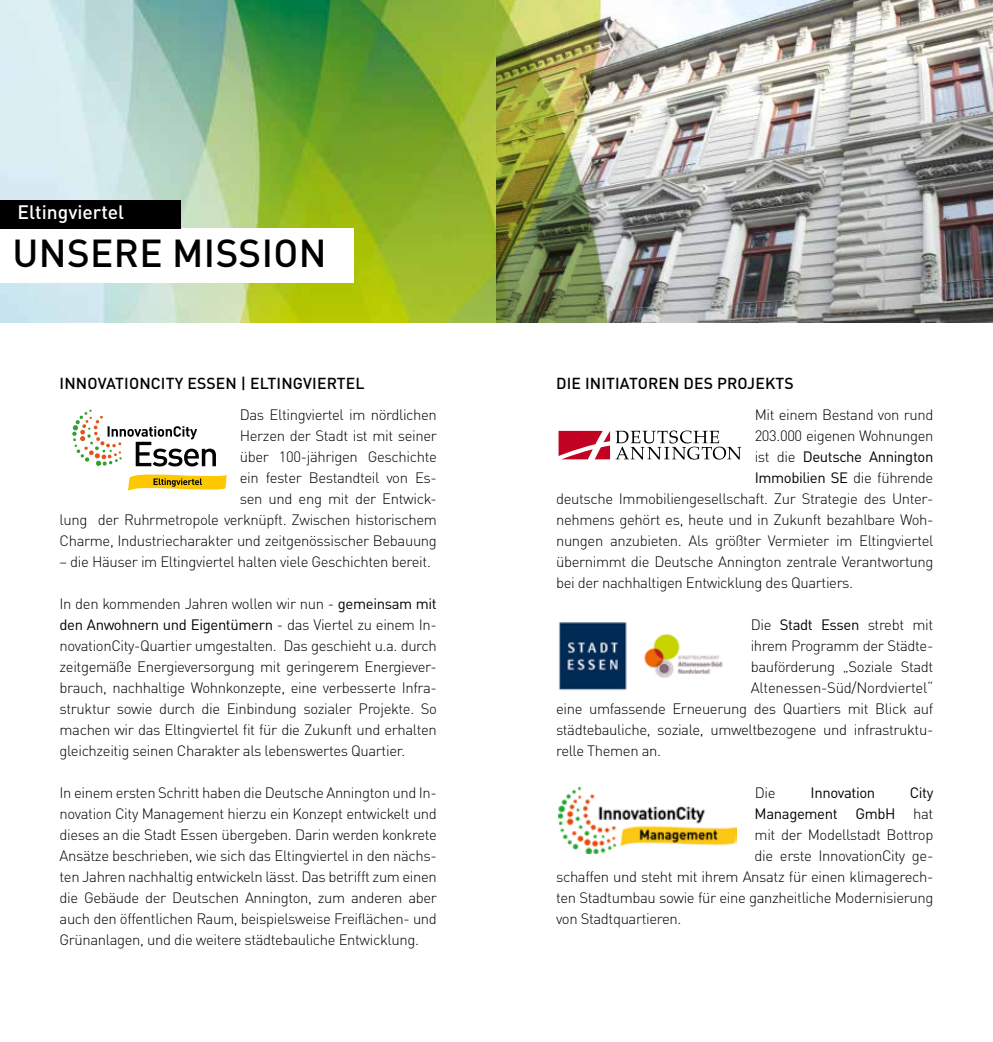
<style>
.page{position:relative;width:993px;height:1042px;background:#fff}
.page>*{position:absolute;margin:0;border:0;box-sizing:border-box;transform-origin:0 0}
.t1{font:500 38.5px "DINOT";letter-spacing:.01em;color:#000}
.t2{font:500 19.25px "DINOT";color:#fff}
.t3{font:500 15.75px "DINOT";letter-spacing:.01em;color:#000}
.t4{font:300 14.88px/21px "DINOT";letter-spacing:-.025em;color:#000;text-align:justify}
.t5{font:14.88px "DINOT";letter-spacing:-.025em;color:#000}
.s1{font-weight:400}
.s2{font-weight:300}
</style>
<div class="page">
<img style="left:655px;top:0;width:337px;height:322px">
<img style="left:0;top:0;width:655px;height:322px">
<div style="left:0;top:229px;width:354px;height:54px;background:#fff"></div>
<div style="left:0;top:200px;width:180px;height:29px;background:#000"></div>
<svg style="left:558px;top:430px;width:183px;height:30px"></svg>
<img style="left:559px;top:622px;width:164px;height:69px">
<img style="left:558px;top:788px;width:178px;height:65px">
<svg style="left:72px;top:410px;width:144px;height:56px"></svg>
<svg style="left:128px;top:474px;width:99px;height:17px"></svg>
<p class="t2" style="left:18px;top:200px;width:108px">Eltingviertel</p>
<h1 class="t1" style="left:12px;top:229px;width:315px">UNSERE MISSION</h1>
<p class="t3" style="left:60px;top:373px;width:306px">INNOVATIONCITY ESSEN | ELTINGVIERTEL</p>
<p class="t4" style="left:60px;top:404px;width:379px;text-align:right">Das Eltingviertel im nördlichen<br>Herzen der Stadt ist mit seiner<br>über 100-jährigen Geschichte<br>ein fester Bestandteil von Es-<br>sen und eng mit der Entwick-<br>lung der Ruhrmetropole verknüpft. Zwischen historischem Charme, Industriecharakter und zeitgenössischer Bebauung</p>
<p class="t4" style="left:60px;top:551px;width:373px">– die Häuser im Eltingviertel halten viele Geschichten bereit.</p>
<p class="t4" style="left:60px;top:593px;width:379px">In den kommenden Jahren wollen wir nun - <span class="s1">gemeinsam mit den Anwohnern und Eigentümern</span> - das Viertel zu einem In&shy;novationCity-Quartier umgestalten. Das geschieht u.a. durch zeitgemäße Energieversorgung mit geringerem Energiever&shy;brauch, nachhaltige Wohnkonzepte, eine verbesserte Infra&shy;struktur sowie durch die Einbindung sozialer Projekte. So machen wir das Eltingviertel fit für die Zukunft und erhalten gleichzeitig seinen Charakter als lebenswertes Quartier.</p>
<p class="t4" style="left:60px;top:782px;width:379px">In einem ersten Schritt haben die Deutsche Annington und In&shy;novation City Management hierzu ein Konzept entwickelt und dieses an die Stadt Essen übergeben. Darin werden konkrete Ansätze beschrieben, wie sich das Eltingviertel in den nächs&shy;ten Jahren nachhaltig entwickeln lässt. Das betrifft zum einen die Gebäude der Deutschen Annington, zum anderen aber auch den öffentlichen Raum, beispielsweise Freiflächen- und Grünanlagen, und die weitere städtebauliche Entwicklung.</p>
<p class="t3" style="left:556px;top:373px;width:239px">DIE INITIATOREN DES PROJEKTS</p>
<p class="t4" style="left:754px;top:404px;width:180px">Mit einem Bestand von rund</p>
<p class="t4" style="left:754px;top:425px;width:180px">203.000 eigenen Wohnungen</p>
<p class="t5" style="left:754px;top:447px;width:180px"><span class="s2">ist die</span> Deutsche Annington</p>
<p class="t5" style="left:754px;top:468px;width:180px">Immobilien SE <span class="s2">die führende</span></p>
<p class="t4" style="left:556px;top:488px;width:379px">deutsche Immobiliengesellschaft. Zur Strategie des Unter-</p>
<p class="t4" style="left:556px;top:509px;width:379px">nehmens gehört es, heute und in Zukunft bezahlbare Woh-</p>
<p class="t4" style="left:556px;top:530px;width:379px">nungen anzubieten. Als größter Vermieter im Eltingviertel</p>
<p class="t4" style="left:556px;top:551px;width:379px">übernimmt die Deutsche Annington zentrale Verantwortung</p>
<p class="t4" style="left:556px;top:572px;width:298px">bei der nachhaltigen Entwicklung des Quartiers.</p>
<p class="t4" style="left:750px;top:614px;width:184px">Die <span class="s1">Stadt Essen</span> strebt mit</p>
<p class="t4" style="left:750px;top:635px;width:184px">ihrem Programm der Städte-</p>
<p class="t4" style="left:750px;top:656px;width:184px">bauförderung „Soziale Stadt</p>
<p class="t4" style="left:750px;top:677px;width:184px">Altenessen-Süd/Nordviertel“</p>
<p class="t4" style="left:556px;top:698px;width:378px">eine umfassende Erneuerung des Quartiers mit Blick auf</p>
<p class="t4" style="left:556px;top:719px;width:379px">städtebauliche, soziale, umweltbezogene und infrastruktu-</p>
<p class="t4" style="left:556px;top:740px;width:106px">relle Themen an.</p>
<p class="t4" style="left:754px;top:782px;width:22px">Die</p>
<p class="t5" style="left:810px;top:783px;width:66px">Innovation</p>
<p class="t5" style="left:909px;top:783px;width:25px">City</p>
<p class="t5" style="left:754px;top:804px;width:180px">Management GmbH <span class="s2">hat</span></p>
<p class="t4" style="left:754px;top:824px;width:180px">mit der Modellstadt Bottrop</p>
<p class="t4" style="left:754px;top:845px;width:180px">die erste InnovationCity ge-</p>
<p class="t4" style="left:556px;top:866px;width:379px">schaffen und steht mit ihrem Ansatz für einen klimagerech-</p>
<p class="t4" style="left:556px;top:887px;width:379px">ten Stadtumbau sowie für eine ganzheitliche Modernisierung</p>
<p class="t4" style="left:556px;top:908px;width:127px">von Stadtquartieren.</p>
</div>
